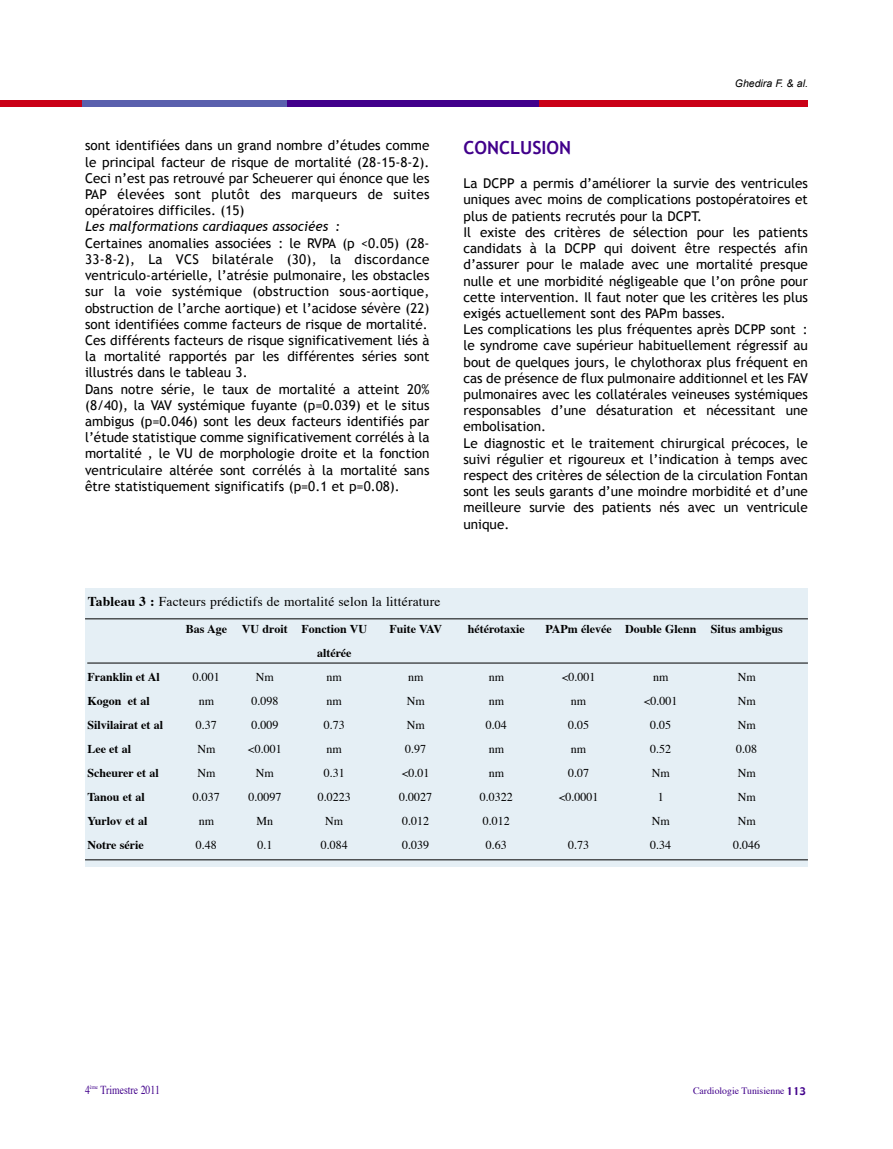
<style>
.page{position:relative;width:893px;height:1149px;background:#fff}
.page>*{position:absolute;margin:0;border:0;box-sizing:border-box;transform-origin:0 0}
.t1{font:700 18px "Trebuchet MS";color:#41008b}
.t2{font:13.5px/16.2px "Trebuchet MS";color:#000}
.t3{font:13.5px "Times";letter-spacing:.015em;color:#000}
.t4{font:italic 13.5px "Trebuchet MS";color:#000}
.t5{font:12.15px "Times";color:#41008b;scale:.8 1}
.t6{font:12px/24px "Times";color:#000;text-align:center}
.t7{font:700 12px/24px "Times";color:#000}
.t8{font:italic 10.5px "Arial";color:#000}
.t9{font:9.75px "Times";color:#41008b}
.s1{font-weight:700}
.s2{font-family:"Gadget";font-size:10.5px}
</style>
<div class="page">
<div style="left:0;top:100px;width:83px;height:6px;background:#ca0016"></div>
<div style="left:83px;top:100px;width:204px;height:6px;background:#5a60ad"></div>
<div style="left:287px;top:100px;width:253px;height:6px;background:#41008b"></div>
<div style="left:539px;top:100px;width:269px;height:6px;background:#ca0016"></div>
<div style="left:85px;top:588px;width:723px;height:278px;background:#e5eff5"></div>
<hr style="left:85px;top:618px;width:723px;height:1px;background:#000">
<hr style="left:87px;top:662px;width:721px;height:1px;background:#000">
<hr style="left:85px;top:859px;width:723px;height:1px;background:#000">
<p class="t2" style="left:85px;top:137px;width:346px;text-align:justify">sont identifiées dans un grand nombre d’études comme le principal facteur de risque de mortalité (28-15-8-2).<br>Ceci n’est pas retrouvé par scheuerer qui énonce que les PaP élevées sont plutôt des marqueurs de suites opératoires difficiles. (15)</p>
<p class="t4" style="left:85px;top:219px;width:257px">Les malformations cardiaques associées :</p>
<p class="t2" style="left:85px;top:235px;width:346px">Certaines anomalies associées : le rVPa (p &lt;0.05) (28- 33-8-2), la VCs bilatérale (30), la discordance ventriculo-artérielle, l’atrésie pulmonaire, les obstacles sur la voie systémique (obstruction sous-aortique, obstruction de l’arche aortique) et l’acidose sévère (22) sont identifiées comme facteurs de risque de mortalité.<br>Ces différents facteurs de risque significativement liés à la mortalité rapportés par les différentes séries sont illustrés dans le tableau 3.<br>dans notre série, le taux de mortalité a atteint 20% (8/40), la VaV systémique fuyante (p=0.039) et le situs ambigus (p=0.046) sont les deux facteurs identifiés par l’étude statistique comme significativement corrélés à la mortalité , le Vu de morphologie droite et la fonction ventriculaire altérée sont corrélés à la mortalité sans être statistiquement significatifs (p=0.1 et p=0.08).</p>
<p class="t8" style="left:735px;top:77px;width:75px">Ghedira F. &amp; al.</p>
<h1 class="t1" style="left:463px;top:137px;width:109px">CONCLUSION</h1>
<p class="t2" style="left:463px;top:175px;width:346px">la dCPP a permis d’améliorer la survie des ventricules uniques avec moins de complications postopératoires et plus de patients recrutés pour la dCPT.<br>il existe des critères de sélection pour les patients candidats à la dCPP qui doivent être respectés afin d’assurer pour le malade avec une mortalité presque nulle et une morbidité négligeable que l’on prône pour cette intervention. il faut noter que les critères les plus exigés actuellement sont des PaPm basses.<br>les complications les plus fréquentes après dCPP sont : le syndrome cave supérieur habituellement régressif au bout de quelques jours, le chylothorax plus fréquent en cas de présence de flux pulmonaire additionnel et les FaV pulmonaires avec les collatérales veineuses systémiques responsables d’une désaturation et nécessitant une embolisation.<br>le diagnostic et le traitement chirurgical précoces, le suivi régulier et rigoureux et l’indication à temps avec respect des critères de sélection de la circulation Fontan sont les seuls garants d’une moindre morbidité et d’une meilleure survie des patients nés avec un ventricule unique.</p>
<p class="t3" style="left:88px;top:595px;width:354px"><span class="s1">Tableau 3 :</span> Facteurs prédictifs de mortalité selon la littérature</p>
<p class="t7" style="left:87px;top:666px;width:77px">Franklin et Al<br>Kogon et al<br>Silvilairat et al<br>Lee et al<br>Scheurer et al<br>Tanou et al<br>Yurlov et al<br>Notre série</p>
<p class="t7" style="left:186px;top:618px;width:43px">Bas Age</p>
<p class="t6" style="left:193px;top:666px;width:29px">0.001 nm<br>0.37<br>Nm<br>Nm<br>0.037 nm<br>0.48</p>
<p class="t7" style="left:242px;top:618px;width:47px">VU droit</p>
<p class="t6" style="left:248px;top:666px;width:35px">Nm<br>0.098<br>0.009 &lt;0.001<br>Nm<br>0.0097<br>Mn<br>0.1</p>
<p class="t7" style="left:301px;top:618px;width:67px;text-align:center">Fonction VU altérée</p>
<p class="t6" style="left:318px;top:666px;width:34px">nm nm<br>0.73 nm<br>0.31<br>0.0223<br>Nm<br>0.084</p>
<p class="t7" style="left:389px;top:618px;width:54px">Fuite VAV</p>
<p class="t6" style="left:399px;top:666px;width:34px">nm<br>Nm<br>Nm<br>0.97 &lt;0.01<br>0.0027<br>0.012<br>0.039</p>
<p class="t7" style="left:468px;top:618px;width:59px">hétérotaxie</p>
<p class="t6" style="left:480px;top:666px;width:34px">nm nm<br>0.04 nm nm<br>0.0322<br>0.012<br>0.63</p>
<p class="t7" style="left:545px;top:618px;width:68px">PAPm élevée</p>
<p class="t6" style="left:559px;top:666px;width:41px">&lt;0.001 nm<br>0.05<br>nm<br>0.07 &lt;0.0001</p>
<p class="t6" style="left:568px;top:834px;width:22px">0.73</p>
<p class="t7" style="left:625px;top:618px;width:73px">Double Glenn</p>
<p class="t6" style="left:644px;top:666px;width:35px">nm &lt;0.001<br>0.05<br>0.52<br>Nm<br>1<br>Nm<br>0.34</p>
<p class="t7" style="left:711px;top:618px;width:73px">Situs ambigus</p>
<p class="t6" style="left:733px;top:666px;width:28px">Nm<br>Nm<br>Nm<br>0.08<br>Nm<br>Nm<br>Nm<br>0.046</p>
<p class="t5" style="left:85px;top:1083px;width:95px">4<sup>ème</sup> Trimestre 2011</p>
<p class="t9" style="left:693px;top:1086px;width:114px">Cardiologie Tunisienne <span class="s2">113</span></p>
</div>
